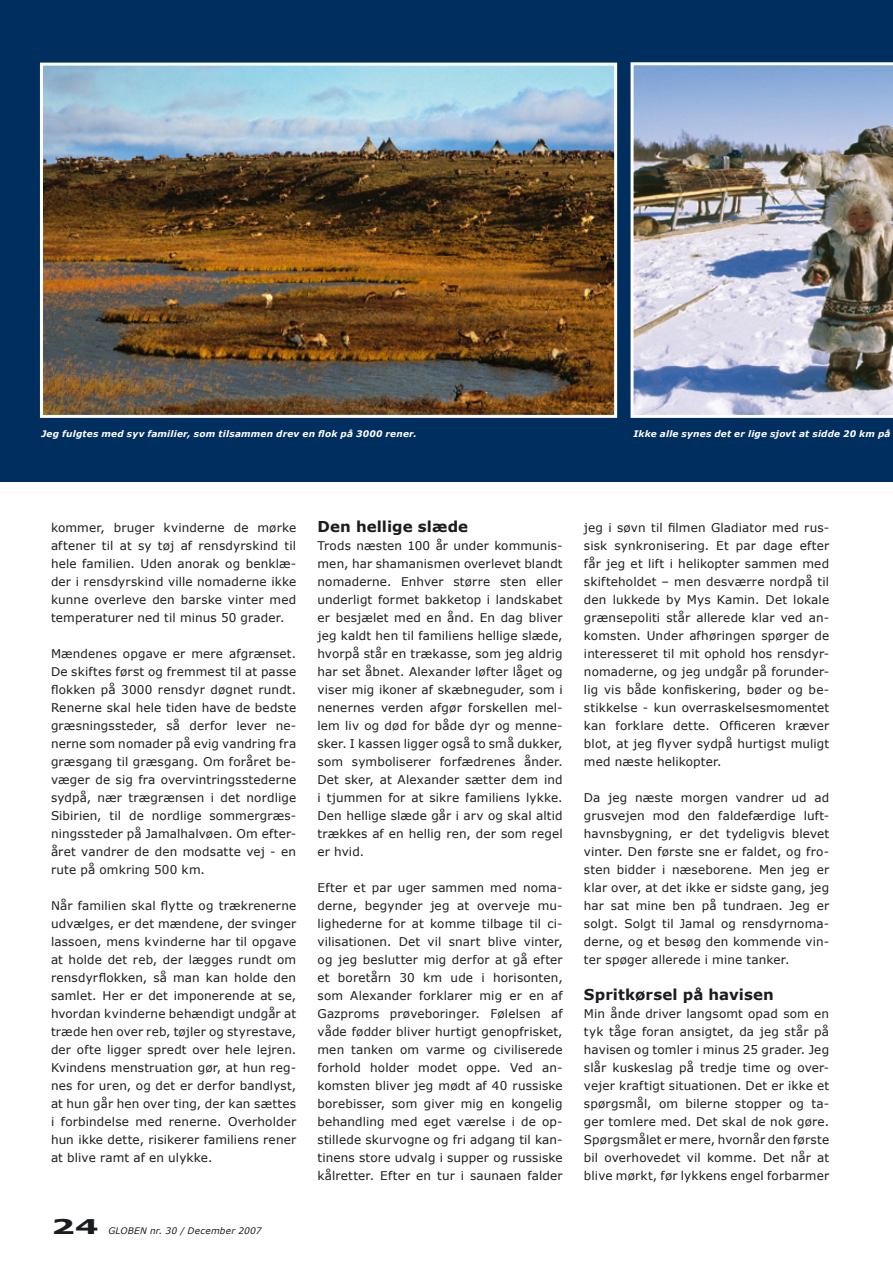
<style>
.page{position:relative;width:893px;height:1263px;background:#fff}
.page>*{position:absolute;margin:0;border:0;box-sizing:border-box;transform-origin:0 0}
.t1{font:700 20.25px "Verdana";color:#1b1c20;scale:1.67 1}
.t2{font:700 15px "Verdana";letter-spacing:.005em;color:#1b1c20}
.t3{font:12px/18px "Verdana";letter-spacing:.01em;color:#1b1c20;text-align:justify}
.t4{font:italic 700 9px "Verdana";letter-spacing:.02em;color:#fff}
.t5{font:italic 9px "Verdana";letter-spacing:.025em;color:#1b1c20}
</style>
<div class="page">
<div style="left:0;top:0;width:893px;height:482px;background:#002e5e"></div>
<img style="left:44px;top:67px;width:569px;height:347px">
<div style="left:40px;top:63px;width:577px;height:355px;border:3px solid #fff"></div>
<img style="left:631px;top:62px;width:262px;height:356px">
<p class="t4" style="left:41px;top:428px;width:377px">Jeg fulgtes med syv familier, som tilsammen drev en flok på 3000 rener.</p>
<p class="t4" style="left:634px;top:428px;width:258px">Ikke alle synes det er lige sjovt at sidde 20 km på</p>
<p class="t3" style="left:51px;top:518px;width:247px">kommer, bruger kvinderne de mørke aftener til at sy tøj af rensdyrskind til hele familien. Uden anorak og benklæ&shy;der i rensdyrskind ville nomaderne ikke kunne overleve den barske vinter med temperaturer ned til minus 50 grader.</p>
<p class="t3" style="left:51px;top:644px;width:247px">Mændenes opgave er mere afgrænset.<br>De skiftes først og fremmest til at passe flokken på 3000 rensdyr døgnet rundt.<br>Renerne skal hele tiden have de bedste græsningssteder, så derfor lever ne&shy;nerne som nomader på evig vandring fra græsgang til græsgang. Om foråret be&shy;væger de sig fra overvintringsstederne sydpå, nær trægrænsen i det nordlige Sibirien, til de nordlige sommergræs&shy;ningssteder på Jamalhalvøen. Om efter&shy;året vandrer de den modsatte vej - en rute på omkring 500 km.</p>
<p class="t3" style="left:51px;top:896px;width:247px">Når familien skal flytte og trækrenerne udvælges, er det mændene, der svinger lassoen, mens kvinderne har til opgave at holde det reb, der lægges rundt om rensdyrflokken, så man kan holde den samlet. Her er det imponerende at se, hvordan kvinderne behændigt undgår at træde hen over reb, tøjler og styrestave, der ofte ligger spredt over hele lejren.<br>Kvindens menstruation gør, at hun reg&shy;nes for uren, og det er derfor bandlyst, at hun går hen over ting, der kan sættes i forbindelse med renerne. Overholder hun ikke dette, risikerer familiens rener at blive ramt af en ulykke.</p>
<h1 class="t1" style="left:51px;top:1214px;width:28px">24</h1>
<p class="t5" style="left:108px;top:1225px;width:155px">GLOBEN nr. 30 / December 2007</p>
<p class="t2" style="left:317px;top:517px;width:152px">Den hellige slæde</p>
<p class="t3" style="left:317px;top:536px;width:247px">Trods næsten 100 år under kommunis&shy;men, har shamanismen overlevet blandt nomaderne. Enhver større sten eller underligt formet bakketop i landskabet er besjælet med en ånd. En dag bliver jeg kaldt hen til familiens hellige slæde, hvorpå står en trækasse, som jeg aldrig har set åbnet. Alexander løfter låget og viser mig ikoner af skæbneguder, som i nenernes verden afgør forskellen mel&shy;lem liv og død for både dyr og menne&shy;sker. I kassen ligger også to små dukker, som symboliserer forfædrenes ånder.<br>Det sker, at Alexander sætter dem ind i tjummen for at sikre familiens lykke.<br>Den hellige slæde går i arv og skal altid trækkes af en hellig ren, der som regel er hvid.</p>
<p class="t3" style="left:317px;top:878px;width:247px">Efter et par uger sammen med noma&shy;derne, begynder jeg at overveje mu&shy;lighederne for at komme tilbage til ci&shy;vilisationen. Det vil snart blive vinter, og jeg beslutter mig derfor at gå efter et boretårn 30 km ude i horisonten, som Alexander forklarer mig er en af Gazproms prøveboringer. Følelsen af våde fødder bliver hurtigt genopfrisket, men tanken om varme og civiliserede forhold holder modet oppe. Ved an&shy;komsten bliver jeg mødt af 40 russiske borebisser, som giver mig en kongelig behandling med eget værelse i de op&shy;stillede skurvogne og fri adgang til kan&shy;tinens store udvalg i supper og russiske kålretter. Efter en tur i saunaen falder</p>
<p class="t3" style="left:584px;top:518px;width:247px">jeg i søvn til filmen Gladiator med rus&shy;sisk synkronisering. Et par dage efter får jeg et lift i helikopter sammen med skifteholdet – men desværre nordpå til den lukkede by Mys Kamin. Det lokale grænsepoliti står allerede klar ved an&shy;komsten. Under afhøringen spørger de interesseret til mit ophold hos rensdyr&shy;nomaderne, og jeg undgår på forunder&shy;lig vis både konfiskering, bøder og be&shy;stikkelse - kun overraskelsesmomentet kan forklare dette. Officeren kræver blot, at jeg flyver sydpå hurtigst muligt med næste helikopter.</p>
<p class="t3" style="left:584px;top:788px;width:247px">Da jeg næste morgen vandrer ud ad grusvejen mod den faldefærdige luft&shy;havnsbygning, er det tydeligvis blevet vinter. Den første sne er faldet, og fro&shy;sten bidder i næseborene. Men jeg er klar over, at det ikke er sidste gang, jeg har sat mine ben på tundraen. Jeg er solgt. Solgt til Jamal og rensdyrnoma&shy;derne, og et besøg den kommende vin&shy;ter spøger allerede i mine tanker.</p>
<p class="t2" style="left:584px;top:985px;width:191px">Spritkørsel på havisen</p>
<p class="t3" style="left:584px;top:1004px;width:247px">Min ånde driver langsomt opad som en tyk tåge foran ansigtet, da jeg står på havisen og tomler i minus 25 grader. Jeg slår kuskeslag på tredje time og over&shy;vejer kraftigt situationen. Det er ikke et spørgsmål, om bilerne stopper og ta&shy;ger tomlere med. Det skal de nok gøre.<br>Spørgsmålet er mere, hvornår den første bil overhovedet vil komme. Det når at blive mørkt, før lykkens engel forbarmer</p>
</div>
